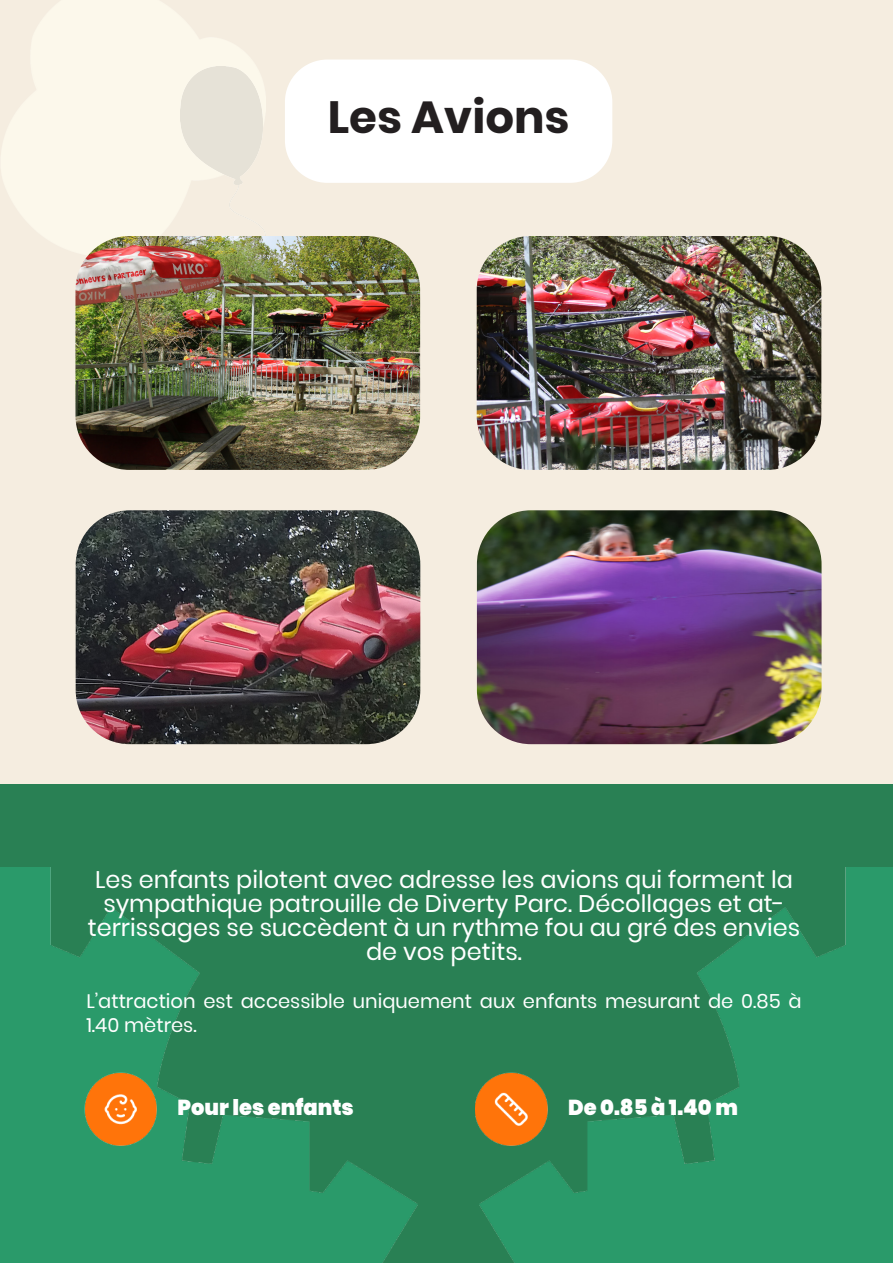
<style>
.page{position:relative;width:893px;height:1263px;background:#f5ede0}
.page>*{position:absolute;margin:0;border:0;box-sizing:border-box;transform-origin:0 0}
.t1{font:700 45px "Poppins";color:#231f20}
.t2{font:24px/24px "Poppins";color:#fff;text-align:center}
.t3{font:900 21.6px "Poppins";color:#fff}
.t4{font:19.5px/24px "Poppins";color:#fff}
</style>
<div class="page">
<div style="left:285px;top:60px;width:327px;height:123px;background:#fff;border-radius:43px"></div>
<div style="left:0;top:784px;width:893px;height:479px;background:#298054"></div>
<img style="left:0;top:867px;width:417px;height:396px">
<img style="left:479px;top:867px;width:414px;height:396px">
<img style="left:1px;top:0;width:254px;height:251px">
<img style="left:181px;top:66px;width:85px;height:170px">
<img style="left:75px;top:236px;width:345px;height:234px">
<img style="left:85px;top:1072px;width:72px;height:74px">
<img style="left:475px;top:1072px;width:73px;height:74px">
<img style="left:477px;top:236px;width:344px;height:234px">
<img style="left:76px;top:510px;width:344px;height:234px">
<img style="left:477px;top:510px;width:344px;height:234px">
<p class="t1" style="left:328px;top:91px;width:243px">Les Avions</p>
<p class="t2" style="left:88px;top:868px;width:714px">Les enfants pilotent avec adresse les avions qui forment la sympathique patrouille de Diverty Parc. Décollages et at&shy;terrissages se succèdent à un rythme fou au gré des envies de vos petits.</p>
<p class="t4" style="left:86px;top:989px;width:717px">L’attraction est accessible uniquement aux enfants mesurant de 0.85 à<br>1.40 mètres.</p>
<p class="t3" style="left:177px;top:1095px;width:178px">Pour les enfants</p>
<p class="t3" style="left:568px;top:1095px;width:171px">De 0.85 à 1.40 m</p>
</div>
